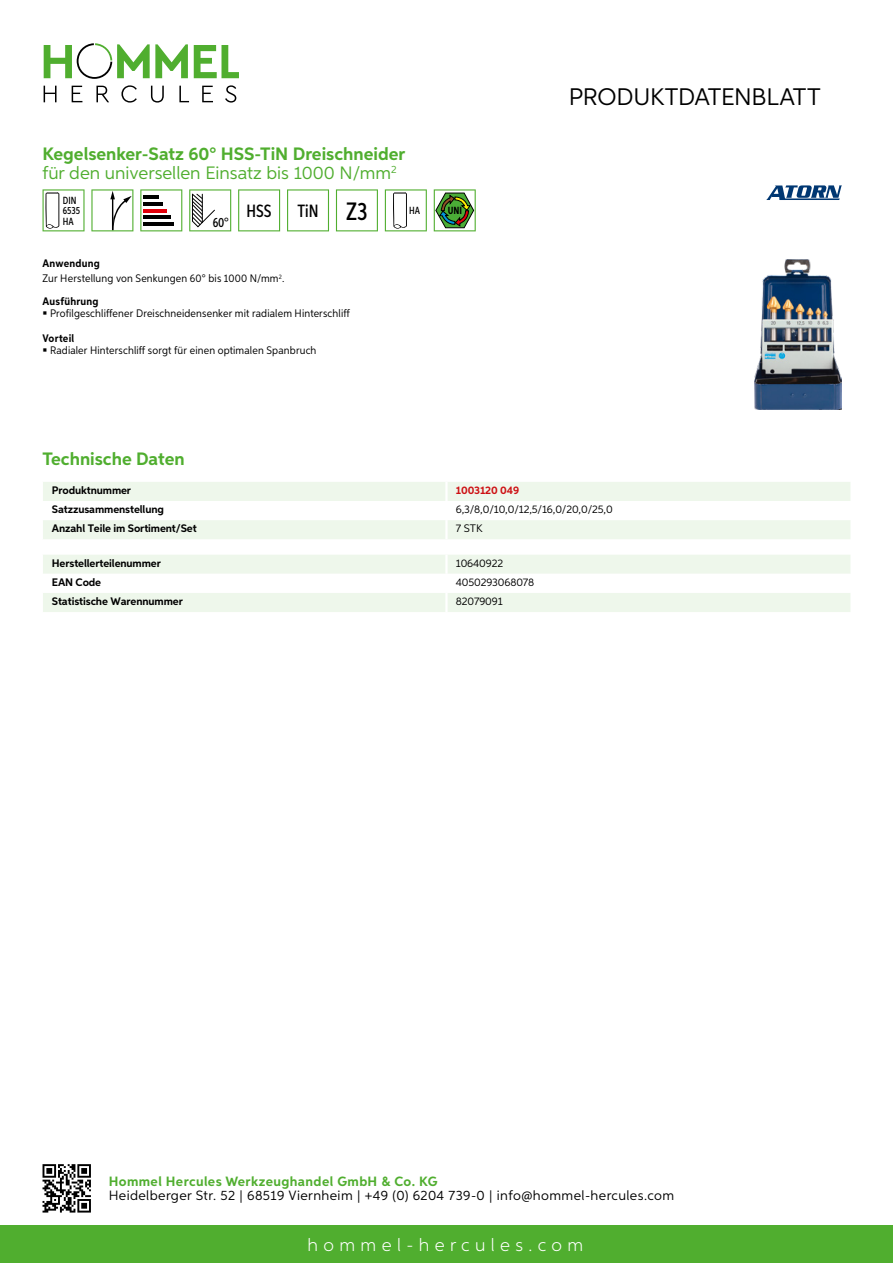
<style>
.page{position:relative;width:893px;height:1263px;background:#fff}
.page>*{position:absolute;margin:0;border:0;box-sizing:border-box;transform-origin:0 0}
.t1{font:24px "Aspira";letter-spacing:-.01em;color:#000}
.t2{font:700 18px/19.8px "Aspira";color:#50ae2f}
.t3{font:300 18px "Aspira";letter-spacing:.3em;color:#fff}
.t4{font:500 17.85px "Aspira XX Nar";color:#000}
.t5{font:13.5px "Aspira";letter-spacing:.03em;color:#000}
.t6{font:700 13.5px "Aspira";letter-spacing:.03em;color:#50ae2f}
.t7{font:500 13.35px "Aspira XX Nar";color:#000}
.t8{font:10.95px/15.1px "Aspira Nar";letter-spacing:.015em;color:#000}
.t9{font:700 10.95px "Aspira";letter-spacing:-.01em;color:#000}
.t10{font:10.95px "Aspira";letter-spacing:-.01em;color:#000}
.t11{font:700 10.95px "Aspira Nar";letter-spacing:.02em;color:#000}
.t12{font:700 10.95px "Aspira";letter-spacing:-.01em;color:#cd1013}
.t13{font:500 10.35px/10.4px "Aspira XX Nar";color:#000}
.t14{font:700 10.35px "Aspira XX Nar";color:#000}
.s1{font-weight:400}
.s2{font-size:25.2px}
.s3{font-weight:700}
</style>
<div class="page">
<div style="left:0;top:1226px;width:893px;height:37px;background:#50ae2f"></div>
<svg style="left:43px;top:1164px;width:48px;height:48px"></svg>
<svg style="left:194px;top:45px;width:45px;height:33px"></svg>
<svg style="left:44px;top:43px;width:144px;height:36px"></svg>
<svg style="left:44px;top:86px;width:13px;height:16px"></svg>
<svg style="left:72px;top:86px;width:10px;height:16px"></svg>
<svg style="left:96px;top:86px;width:13px;height:16px"></svg>
<svg style="left:121px;top:85px;width:16px;height:18px"></svg>
<svg style="left:151px;top:86px;width:13px;height:17px"></svg>
<svg style="left:179px;top:86px;width:10px;height:16px"></svg>
<svg style="left:202px;top:86px;width:11px;height:16px"></svg>
<svg style="left:225px;top:85px;width:11px;height:18px"></svg>
<svg style="left:43px;top:482px;width:807px;height:57px"></svg>
<hr style="left:445px;top:520px;width:3px;height:19px;background:#fff">
<svg style="left:43px;top:555px;width:807px;height:57px"></svg>
<hr style="left:445px;top:593px;width:3px;height:19px;background:#fff">
<svg style="left:43px;top:189px;width:42px;height:42px"></svg>
<svg style="left:91px;top:189px;width:42px;height:42px"></svg>
<svg style="left:140px;top:189px;width:42px;height:42px"></svg>
<hr style="left:144px;top:196px;width:15px;height:3px;background:#000">
<hr style="left:144px;top:202px;width:19px;height:4px;background:#000">
<hr style="left:144px;top:209px;width:23px;height:3px;background:#e3000b">
<hr style="left:144px;top:216px;width:27px;height:3px;background:#000">
<hr style="left:144px;top:222px;width:30px;height:4px;background:#000">
<svg style="left:189px;top:189px;width:42px;height:42px"></svg>
<svg style="left:238px;top:189px;width:42px;height:42px"></svg>
<svg style="left:287px;top:189px;width:42px;height:42px"></svg>
<svg style="left:336px;top:189px;width:42px;height:42px"></svg>
<svg style="left:385px;top:189px;width:42px;height:42px"></svg>
<svg style="left:434px;top:189px;width:42px;height:42px"></svg>
<img style="left:755px;top:259px;width:87px;height:150px">
<svg style="left:766px;top:185px;width:76px;height:15px"></svg>
<h2 class="t2" style="left:43px;top:144px;width:364px">Kegelsenker-Satz 60° HSS-TiN Dreischneider <span class="s1">für den universellen Einsatz bis 1000 N/mm</span><sup>2</sup></h2>
<p class="t13" style="left:63px;top:195px;width:19px">DIN<br>6535<br>HA</p>
<p class="t7" style="left:213px;top:215px;width:18px">60°</p>
<h3 class="t4" style="left:247px;top:200px;width:27px">HSS</h3>
<h3 class="t4" style="left:298px;top:200px;width:72px">TiN <span class="s2">Z3</span></h3>
<p class="t13" style="left:409px;top:205px;width:12px">HA</p>
<p class="t14" style="left:448px;top:205px;width:16px">UNI</p>
<p class="t8" style="left:43px;top:256px;width:243px"><span class="s3">Anwendung<br></span>Zur Herstellung von Senkungen 60° bis 1000 N/mm<sup>2</sup>.</p>
<p class="t11" style="left:43px;top:294px;width:58px">Ausführung</p>
<p class="t8" style="left:50px;top:306px;width:301px">Profilgeschliffener Dreischneidensenker mit radialem Hinterschliff</p>
<p class="t11" style="left:43px;top:331px;width:33px">Vorteil</p>
<p class="t8" style="left:50px;top:343px;width:268px">Radialer Hinterschliff sorgt für einen optimalen Spanbruch</p>
<h1 class="t1" style="left:569px;top:82px;width:253px">Produktdatenblatt</h1>
<h2 class="t2" style="left:43px;top:449px;width:144px">Technische Daten</h2>
<p class="t9" style="left:52px;top:483px;width:81px">Produktnummer</p>
<p class="t12" style="left:456px;top:483px;width:65px">1003120 049</p>
<p class="t9" style="left:52px;top:502px;width:114px">Satzzusammenstellung</p>
<p class="t10" style="left:456px;top:502px;width:158px">6,3/8,0/10,0/12,5/16,0/20,0/25,0</p>
<p class="t9" style="left:52px;top:521px;width:146px">Anzahl Teile im Sortiment/Set</p>
<p class="t10" style="left:456px;top:522px;width:22px">7 STK</p>
<p class="t9" style="left:52px;top:556px;width:111px">Herstellerteilenummer</p>
<p class="t10" style="left:456px;top:556px;width:49px">10640922</p>
<p class="t9" style="left:52px;top:575px;width:51px">EAN Code</p>
<p class="t10" style="left:456px;top:575px;width:80px">4050293068078</p>
<p class="t9" style="left:52px;top:594px;width:132px">Statistische Warennummer</p>
<p class="t10" style="left:456px;top:594px;width:48px">82079091</p>
<p class="t6" style="left:109px;top:1172px;width:330px">Hommel Hercules Werkzeughandel GmbH &amp; Co. KG</p>
<p class="t5" style="left:109px;top:1187px;width:567px">Heidelberger Str. 52 | 68519 Viernheim | +49 (0) 6204 739-0 | info@hommel-hercules.com</p>
<h2 class="t3" style="left:307px;top:1234px;width:277px">hommel-hercules.com</h2>
</div>
